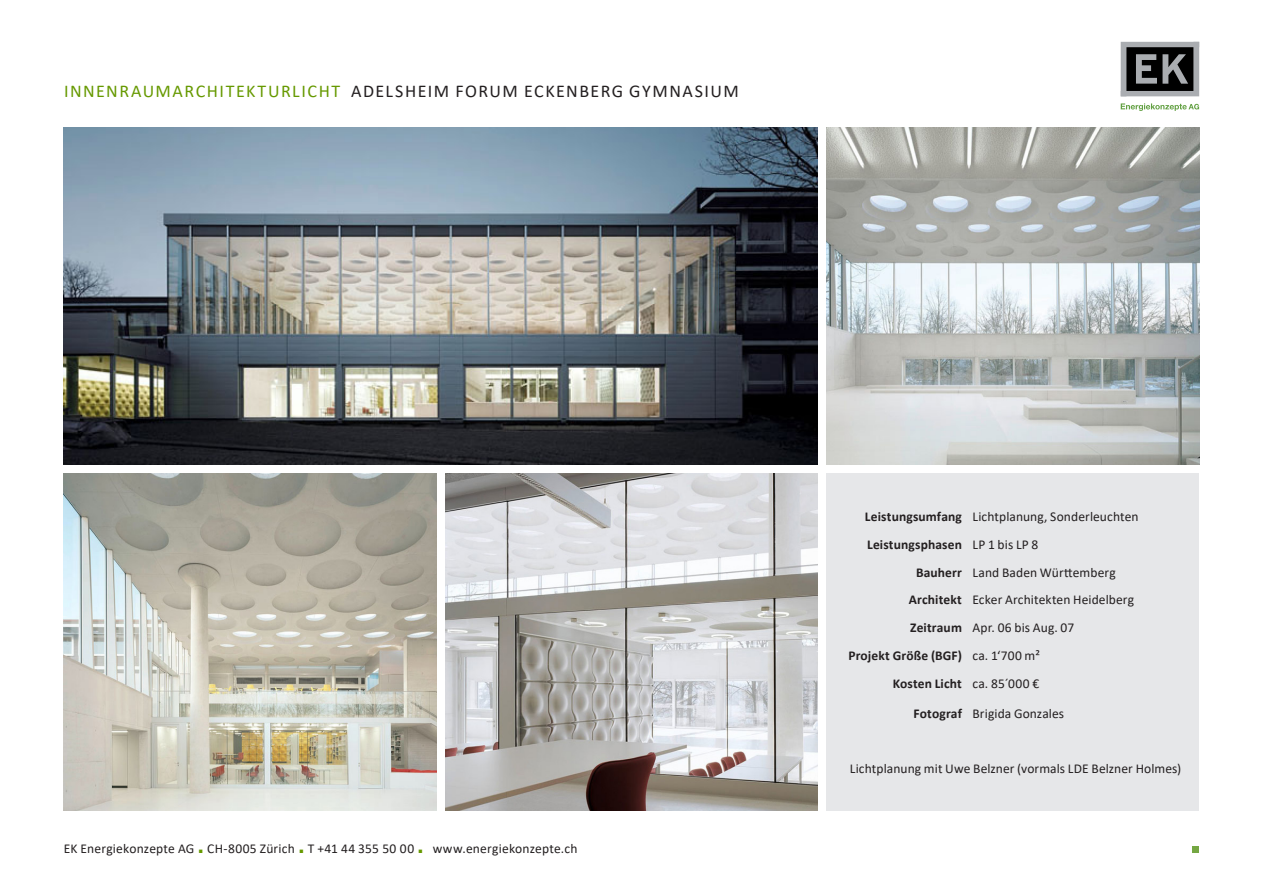
<style>
.page{position:relative;width:1263px;height:893px;background:#fff}
.page>*{position:absolute;margin:0;border:0;box-sizing:border-box;transform-origin:0 0}
.Titel_1{font:18px "Calibri";letter-spacing:.08em;color:#231f20}
.Fliesstext{font:13.5px "Calibri";letter-spacing:.01em;color:#231f20}
.Fliesstext-2{font:700 13.5px "Calibri";letter-spacing:.01em;color:#231f20}
.s1{color:#690}
.s2{font-family:"Arial";font-weight:700;font-size:24px;color:#690}
.s3{font-weight:700}
.s4{font-weight:400}
</style>
<div class="page">
<svg style="left:1121px;top:103px;width:78px;height:8px"></svg>
<svg style="left:1121px;top:42px;width:78px;height:54px;background:#545557"></svg>
<div style="left:1192px;top:846px;width:7px;height:7px;background:#75a743"></div>
<div style="left:826px;top:473px;width:373px;height:338px;background:#e6e7e9"></div>
<img style="left:826px;top:128px;width:373px;height:337px">
<img style="left:64px;top:473px;width:373px;height:338px">
<img style="left:64px;top:128px;width:754px;height:337px">
<img style="left:445px;top:473px;width:373px;height:338px">
<p class="Titel_1" style="left:64px;top:78px;width:676px"><span class="s1">INNENRAUMARCHITEKTURLICHT</span> ADELSHEIM FORUM ECKENBERG GYMNASIUM</p>
<p class="Fliesstext" style="left:64px;top:839px;width:515px">EK Energiekonzepte AG <span class="s2">.</span> CH-8005 Zürich <span class="s2">.</span> T +41 44 355 50 00 <span class="s2">.</span> www.energiekonzepte.ch</p>
<p class="Fliesstext" style="left:865px;top:507px;width:275px"><span class="s3">Leistungsumfang</span> Lichtplanung, Sonderleuchten</p>
<p class="Fliesstext-2" style="left:867px;top:535px;width:173px">Leistungsphasen <span class="s4">LP 1 bis LP 8</span></p>
<p class="Fliesstext" style="left:916px;top:563px;width:201px"><span class="s3">Bauherr</span> Land Baden Württemberg</p>
<p class="Fliesstext" style="left:909px;top:590px;width:227px"><span class="s3">Architekt</span> Ecker Architekten Heidelberg</p>
<p class="Fliesstext" style="left:910px;top:618px;width:166px"><span class="s3">Zeitraum</span> Apr. 06 bis Aug. 07</p>
<p class="Fliesstext-2" style="left:848px;top:646px;width:193px">Projekt Größe (BGF) <span class="s4">ca. 1‘700 m²</span></p>
<p class="Fliesstext-2" style="left:893px;top:674px;width:148px">Kosten Licht <span class="s4">ca. 85´000 €</span></p>
<p class="Fliesstext" style="left:913px;top:704px;width:152px"><span class="s3">Fotograf</span> Brigida Gonzales</p>
<p class="Fliesstext" style="left:850px;top:759px;width:333px">Lichtplanung mit Uwe Belzner (vormals LDE Belzner Holmes)</p>
</div>
